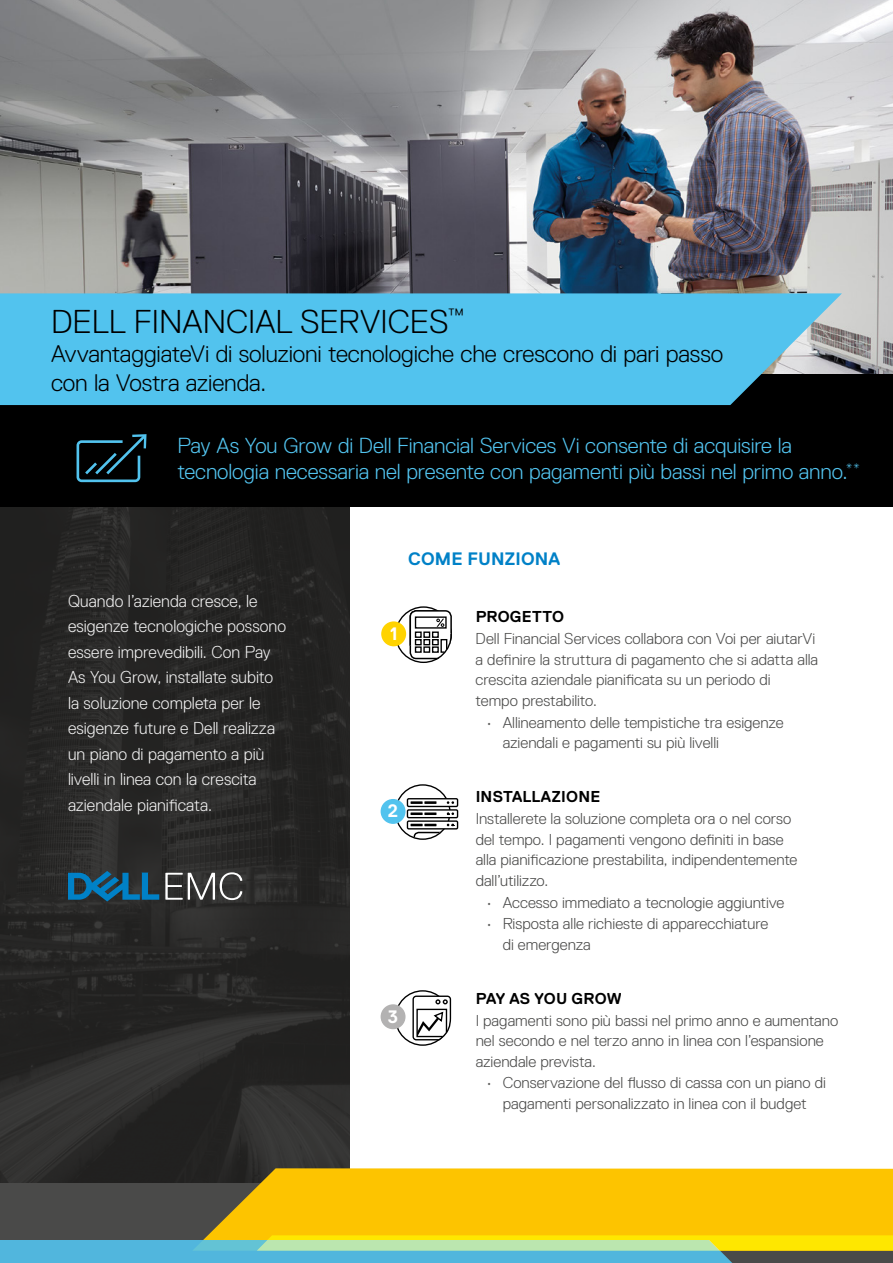
<style>
.page{position:relative;width:893px;height:1263px;background:#fff}
.page>*{position:absolute;margin:0;border:0;box-sizing:border-box;transform-origin:0 0}
.t1{font:300 33px "Dell Replica";color:#000}
.t2{font:300 24px/28.8px "Dell Replica";letter-spacing:-.005em;color:#000}
.t3{font:300 21.75px/26.1px "Dell Replica";letter-spacing:-.005em;color:#52c3ee}
.t4{font:700 18px "Dell Replica";letter-spacing:.005em;color:#0081c7}
.t5{font:700 18px "Dell Replica";color:#fff}
.t6{font:300 17.25px/25.5px "Dell Replica";color:#f0f0f0}
.t7{font:300 15.75px/20.7px "Dell Replica";color:#4a4a49}
.t8{font:700 15.75px "Dell Replica";letter-spacing:.01em;color:#000}
</style>
<div class="page">
<img style="left:0;top:507px;width:349px;height:677px">
<img style="left:0;top:0;width:893px;height:374px">
<div style="left:0;top:374px;width:893px;height:133px;background:#000"></div>
<svg style="left:0;top:293px;width:842px;height:112px;background:#53bce4"></svg>
<svg style="left:77px;top:434px;width:70px;height:48px"></svg>
<div style="left:0;top:1184px;width:893px;height:79px;background:#4a4a49"></div>
<svg style="left:192px;top:1168px;width:701px;height:67px;background:#efba06"></svg>
<svg style="left:165px;top:872px;width:77px;height:28px"></svg>
<svg style="left:68px;top:871px;width:91px;height:30px;background:#195575"></svg>
<svg style="left:409px;top:609px;width:43px;height:51px"></svg>
<div style="left:382px;top:622px;width:23px;height:24px;background:#ffd300;border-radius:50%"></div>
<div style="left:381px;top:621px;width:25px;height:25px;border:2px solid #ffd300;border-radius:50%"></div>
<svg style="left:414px;top:832px;width:28px;height:6px"></svg>
<svg style="left:407px;top:821px;width:51px;height:8px"></svg>
<div style="left:407px;top:820px;width:51px;height:9px;border:1px solid #000"></div>
<svg style="left:411px;top:824px;width:29px;height:2px"></svg>
<svg style="left:447px;top:823px;width:9px;height:3px"></svg>
<div style="left:407px;top:809px;width:51px;height:9px;border:1px solid #000"></div>
<svg style="left:411px;top:812px;width:26px;height:3px"></svg>
<svg style="left:446px;top:812px;width:8px;height:3px"></svg>
<div style="left:407px;top:798px;width:51px;height:9px;border:1px solid #000"></div>
<svg style="left:411px;top:799px;width:29px;height:5px"></svg>
<svg style="left:447px;top:801px;width:7px;height:3px"></svg>
<div style="left:381px;top:800px;width:24px;height:23px;background:#52c3ee;border-radius:50%"></div>
<div style="left:381px;top:799px;width:24px;height:25px;border:2px solid #52c3ee;border-radius:50%"></div>
<svg style="left:396px;top:991px;width:54px;height:54px"></svg>
<svg style="left:412px;top:995px;width:40px;height:46px"></svg>
<div style="left:381px;top:1005px;width:24px;height:23px;background:#b3b2b2;border-radius:50%"></div>
<div style="left:381px;top:1004px;width:24px;height:25px;border:2px solid #b3b2b2;border-radius:50%"></div>
<svg style="left:0;top:1235px;width:893px;height:28px;background:#8abc92"></svg>
<h1 class="t1" style="left:51px;top:304px;width:414px">DELL FINANCIAL SERVICES<sup>™</sup></h1>
<h2 class="t2" style="left:51px;top:340px;width:674px">AvvantaggiateVi di soluzioni tecnologiche che crescono di pari passo con la Vostra azienda.</h2>
<h3 class="t3" style="left:177px;top:432px;width:684px">Pay As You Grow di Dell Financial Services Vi consente di acquisire la tecnologia necessaria nel presente con pagamenti più bassi nel primo anno.<sup>**</sup></h3>
<p class="t6" style="left:68px;top:588px;width:220px">Quando l’azienda cresce, le esigenze tecnologiche possono essere imprevedibili. Con Pay<br>As You Grow, installate subito la soluzione completa per le esigenze future e Dell realizza un piano di pagamento a più livelli in linea con la crescita aziendale pianificata.</p>
<p class="t4" style="left:408px;top:548px;width:153px">COME FUNZIONA</p>
<p class="t5" style="left:390px;top:624px;width:9px">1</p>
<p class="t5" style="left:388px;top:801px;width:12px">2</p>
<p class="t5" style="left:388px;top:1006px;width:12px">3</p>
<p class="t8" style="left:476px;top:608px;width:90px">PROGETTO</p>
<p class="t7" style="left:476px;top:628px;width:344px">Dell Financial Services collabora con Voi per aiutarVi a definire la struttura di pagamento che si adatta alla crescita aziendale pianificata su un periodo di<br>tempo prestabilito.</p>
<p class="t7" style="left:503px;top:712px;width:283px;text-indent:-17px">• Allineamento delle tempistiche tra esigenze aziendali e pagamenti su più livelli</p>
<p class="t8" style="left:476px;top:788px;width:126px">INSTALLAZIONE</p>
<p class="t7" style="left:476px;top:808px;width:323px">Installerete la soluzione completa ora o nel corso del tempo. I pagamenti vengono definiti in base alla pianificazione prestabilita, indipendentemente dall’utilizzo.</p>
<p class="t7" style="left:486px;top:892px;width:300px">• Accesso immediato a tecnologie aggiuntive</p>
<p class="t7" style="left:503px;top:913px;width:267px;text-indent:-17px">• Risposta alle richieste di apparecchiature di emergenza</p>
<p class="t8" style="left:476px;top:990px;width:147px">PAY AS YOU GROW</p>
<p class="t7" style="left:476px;top:1010px;width:364px">I pagamenti sono più bassi nel primo anno e aumentano nel secondo e nel terzo anno in linea con l’espansione aziendale prevista.</p>
<p class="t7" style="left:486px;top:1073px;width:341px;text-align:center">• Conservazione del flusso di cassa con un piano di pagamenti personalizzato in linea con il budget</p>
</div>
